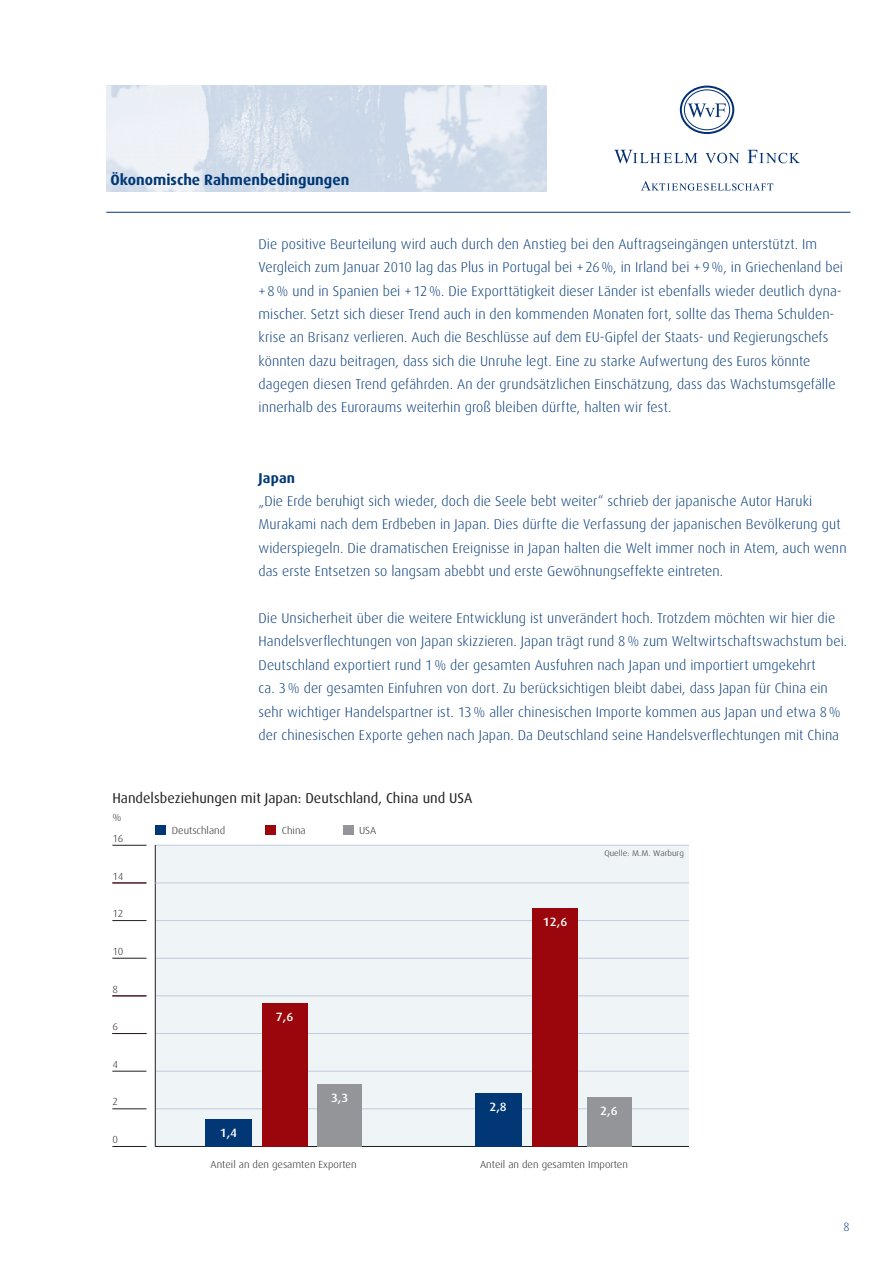
<style>
.page{position:relative;width:893px;height:1263px;background:#fff}
.page>*{position:absolute;margin:0;border:0;box-sizing:border-box;transform-origin:0 0}
.t1{font:700 15px "Dax";color:#013775}
.t2{font:300 14.25px/23.4px "Dax";letter-spacing:.005em;color:#013775}
.t3{font:14.25px "Dax";color:#231f20}
.t4{font:700 14.25px "Dax";letter-spacing:.01em;color:#013775}
.t5{font:500 12px "Dax";color:#fff;scale:1.05 1}
.t6{font:300 12px "Dax";color:#013775}
.t7{font:300 10.35px "Dax";color:#231f20;scale:1.05 1}
.t8{font:300 8.1px "Dax";color:#231f20;scale:1.11 1}
</style>
<div class="page">
<svg style="left:688px;top:104px;width:38px;height:13px"></svg>
<div style="left:680px;top:86px;width:54px;height:48px;border:2px solid #033172;border-radius:50%"></div>
<div style="left:684px;top:89px;width:46px;height:41px;border:1px solid #033172;border-radius:50%"></div>
<svg style="left:614px;top:150px;width:83px;height:13px"></svg>
<svg style="left:705px;top:153px;width:34px;height:10px"></svg>
<svg style="left:747px;top:150px;width:53px;height:13px"></svg>
<svg style="left:641px;top:181px;width:132px;height:10px"></svg>
<hr style="left:106px;top:212px;width:744px;height:1px;background:#013775">
<img style="left:107px;top:85px;width:439px;height:107px">
<div style="left:155px;top:845px;width:534px;height:301px;background:#eff5f7"></div>
<div style="left:266px;top:825px;width:10px;height:10px;background:#9a060b"></div>
<div style="left:156px;top:825px;width:10px;height:10px;background:#013775"></div>
<div style="left:343px;top:825px;width:10px;height:10px;background:#939598"></div>
<hr style="left:112px;top:1146px;width:34px;height:1px;background:#231f20">
<hr style="left:112px;top:1108px;width:34px;height:1px;background:#231f20">
<hr style="left:112px;top:1071px;width:34px;height:1px;background:#231f20">
<hr style="left:112px;top:1033px;width:34px;height:1px;background:#231f20">
<hr style="left:112px;top:995px;width:34px;height:1px;background:#231f20">
<hr style="left:112px;top:958px;width:34px;height:1px;background:#231f20">
<hr style="left:112px;top:920px;width:34px;height:1px;background:#231f20">
<hr style="left:112px;top:882px;width:34px;height:1px;background:#231f20">
<hr style="left:112px;top:845px;width:34px;height:1px;background:#231f20">
<hr style="left:155px;top:1108px;width:534px;height:1px;background:#c0cada">
<hr style="left:155px;top:1071px;width:534px;height:1px;background:#c0cada">
<hr style="left:155px;top:1033px;width:534px;height:1px;background:#c0cada">
<hr style="left:155px;top:995px;width:534px;height:1px;background:#c0cada">
<hr style="left:155px;top:958px;width:534px;height:1px;background:#c0cada">
<hr style="left:155px;top:920px;width:534px;height:1px;background:#c0cada">
<hr style="left:155px;top:845px;width:534px;height:1px;background:#c0cada">
<hr style="left:155px;top:845px;width:1px;height:302px;background:#231f20">
<hr style="left:155px;top:1146px;width:534px;height:1px;background:#231f20">
<hr style="left:155px;top:882px;width:534px;height:1px;background:#c0cada">
<div style="left:205px;top:1119px;width:47px;height:27px;background:#013775"></div>
<div style="left:262px;top:1003px;width:45px;height:143px;background:#9a060b"></div>
<div style="left:318px;top:1084px;width:44px;height:62px;background:#939598"></div>
<div style="left:475px;top:1093px;width:46px;height:53px;background:#013775"></div>
<div style="left:532px;top:908px;width:46px;height:238px;background:#9a060b"></div>
<div style="left:587px;top:1097px;width:44px;height:49px;background:#939598"></div>
<p class="t1" style="left:111px;top:174px;width:240px">Ökonomische Rahmenbedingungen</p>
<p class="t2" style="left:259px;top:233px;width:586px">Die positive Beurteilung wird auch durch den Anstieg bei den Auftragseingängen unterstützt. Im Vergleich zum Januar 2010 lag das Plus in Portugal bei + 26 %, in Irland bei + 9 %, in Griechenland bei + 8 % und in Spanien bei + 12 %. Die Exporttätigkeit dieser Länder ist ebenfalls wieder deutlich dyna&shy;mischer. Setzt sich dieser Trend auch in den kommenden Monaten fort, sollte das Thema Schulden&shy;krise an Brisanz verlieren. Auch die Beschlüsse auf dem EU-Gipfel der Staats- und Regierungschefs könnten dazu beitragen, dass sich die Unruhe legt. Eine zu starke Aufwertung des Euros könnte dagegen diesen Trend gefährden. An der grundsätzlichen Einschätzung, dass das Wachstumsgefälle innerhalb des Euroraums weiterhin groß bleiben dürfte, halten wir fest.</p>
<p class="t4" style="left:259px;top:472px;width:38px">Japan</p>
<p class="t2" style="left:259px;top:490px;width:590px">„Die Erde beruhigt sich wieder, doch die Seele bebt weiter“ schrieb der japanische Autor Haruki Murakami nach dem Erdbeben in Japan. Dies dürfte die Verfassung der japanischen Bevölkerung gut widerspiegeln. Die dramatischen Ereignisse in Japan halten die Welt immer noch in Atem, auch wenn das erste Entsetzen so langsam abebbt und erste Gewöhnungseffekte eintreten.</p>
<p class="t2" style="left:259px;top:607px;width:590px">Die Unsicherheit über die weitere Entwicklung ist unverändert hoch. Trotzdem möchten wir hier die Handelsverflechtungen von Japan skizzieren. Japan trägt rund 8 % zum Weltwirtschaftswachstum bei.<br>Deutschland exportiert rund 1 % der gesamten Ausfuhren nach Japan und importiert umgekehrt<br>ca. 3 % der gesamten Einfuhren von dort. Zu berücksichtigen bleibt dabei, dass Japan für China ein sehr wichtiger Handelspartner ist. 13 % aller chinesischen Importe kommen aus Japan und etwa 8 % der chinesischen Exporte gehen nach Japan. Da Deutschland seine Handelsverflechtungen mit China</p>
<p class="t3" style="left:112px;top:791px;width:362px">Handelsbeziehungen mit Japan: Deutschland, China und USA</p>
<p class="t7" style="left:112px;top:813px;width:10px">%</p>
<p class="t7" style="left:112px;top:834px;width:12px">16</p>
<p class="t7" style="left:112px;top:871px;width:12px">14</p>
<p class="t7" style="left:112px;top:909px;width:12px">12</p>
<p class="t7" style="left:112px;top:947px;width:12px">10</p>
<p class="t7" style="left:112px;top:984px;width:7px">8</p>
<p class="t7" style="left:112px;top:1022px;width:7px">6</p>
<p class="t7" style="left:112px;top:1060px;width:7px">4</p>
<p class="t7" style="left:112px;top:1097px;width:7px">2</p>
<p class="t7" style="left:112px;top:1135px;width:7px">0</p>
<p class="t7" style="left:172px;top:826px;width:52px">Deutschland</p>
<p class="t7" style="left:282px;top:826px;width:24px">China</p>
<p class="t7" style="left:359px;top:826px;width:18px">USA</p>
<p class="t5" style="left:220px;top:1128px;width:18px">1,4</p>
<p class="t5" style="left:276px;top:1011px;width:18px">7,6</p>
<p class="t5" style="left:331px;top:1092px;width:18px">3,3</p>
<p class="t5" style="left:543px;top:917px;width:25px">12,6</p>
<p class="t8" style="left:604px;top:849px;width:73px">Quelle: M.M. Warburg</p>
<p class="t5" style="left:489px;top:1102px;width:18px">2,8</p>
<p class="t5" style="left:600px;top:1106px;width:18px">2,6</p>
<p class="t7" style="left:211px;top:1159px;width:141px">Anteil an den gesamten Exporten</p>
<p class="t7" style="left:480px;top:1159px;width:142px">Anteil an den gesamten Importen</p>
<p class="t6" style="left:843px;top:1222px;width:8px">8</p>
</div>
